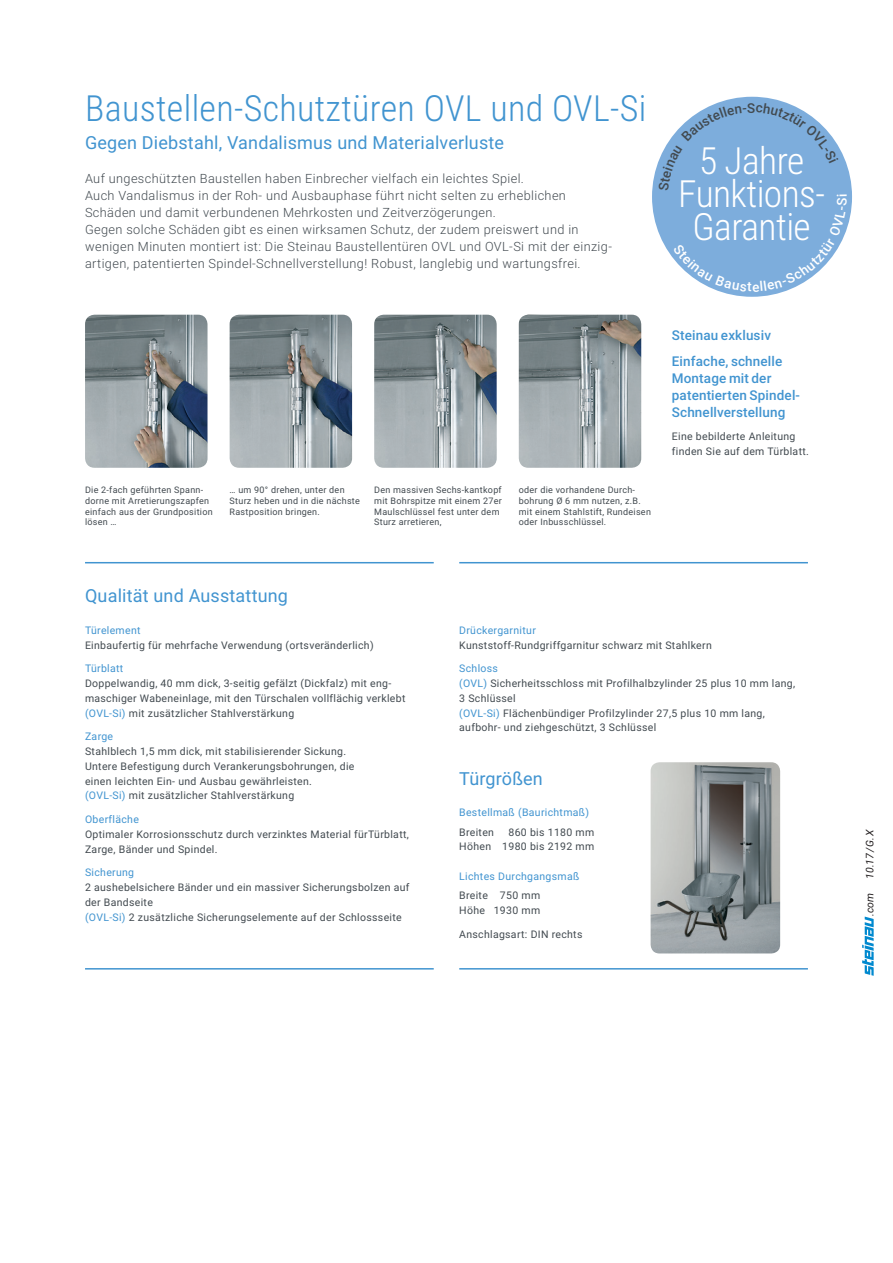
<style>
.page{position:relative;width:893px;height:1263px;background:#fff}
.page>*{position:absolute;margin:0;border:0;box-sizing:border-box;transform-origin:0 0}
.t1{font:300 37.5px/33px "Roboto Condensed";letter-spacing:-.015em;color:#fff;text-align:center}
.t2{font:300 36px "Roboto Condensed";letter-spacing:.01em;color:#4194d0}
.t3{font:18px "Roboto";letter-spacing:.01em;color:#4194d0}
.t4{font:500 13.5px/17px "Roboto";letter-spacing:.01em;color:#4194d0}
.t5{font:300 12.75px/17px "Roboto";letter-spacing:.03em;color:#424a50}
.t6{font:10.5px/14.9px "Roboto";letter-spacing:.03em;color:#424a50}
.t7{font:10.5px "Roboto";letter-spacing:.03em;color:#4194d0}
.t8{font:italic 10.5px "Roboto";letter-spacing:.01em;color:#231f20}
.t9{font:9px/10.6px "Roboto";letter-spacing:.03em;color:#424a50}
.s1{color:#4194d0}
</style>
<div class="page">
<hr style="left:85px;top:562px;width:349px;height:1px;background:#4194d0">
<hr style="left:459px;top:562px;width:349px;height:1px;background:#4194d0">
<svg style="left:862px;top:916px;width:12px;height:60px"></svg>
<img style="left:651px;top:762px;width:129px;height:191px">
<div style="left:652px;top:97px;width:200px;height:200px;background:#7daddc;border-radius:50%"></div>
<img style="left:85px;top:315px;width:122px;height:153px">
<img style="left:230px;top:315px;width:122px;height:153px">
<img style="left:374px;top:315px;width:123px;height:153px">
<img style="left:519px;top:315px;width:122px;height:153px">
<hr style="left:85px;top:968px;width:349px;height:1px;background:#4194d0">
<hr style="left:459px;top:968px;width:349px;height:1px;background:#4194d0">
<svg style="left:658px;top:103px;width:189px;height:189px"></svg>
<h2 class="t2" style="left:85px;top:83px;width:563px">Baustellen-Schutztüren OVL und OVL-Si</h2>
<h3 class="t3" style="left:85px;top:130px;width:421px">Gegen Diebstahl, Vandalismus und Materialverluste</h3>
<p class="t5" style="left:85px;top:169px;width:528px">Auf ungeschützten Baustellen haben Einbrecher vielfach ein leichtes Spiel.<br>Auch Vandalismus in der Roh- und Ausbauphase führt nicht selten zu erheblichen Schäden und damit verbundenen Mehrkosten und Zeitverzögerungen.<br>Gegen solche Schäden gibt es einen wirksamen Schutz, der zudem preiswert und in wenigen Minuten montiert ist: Die Steinau Baustellentüren OVL und OVL-Si mit der einzig&shy;artigen, patentierten Spindel-Schnellverstellung! Robust, langlebig und wartungsfrei.</p>
<h1 class="t1" style="left:678px;top:143px;width:148px">5 Jahre<br>Funktions-<br>Garantie</h1>
<p class="t9" style="left:85px;top:484px;width:129px">Die 2-fach geführten Spann&shy;dorne mit Arretierungszapfen einfach aus der Grundposition lösen …</p>
<p class="t9" style="left:230px;top:484px;width:132px">… um 90° drehen, unter den<br>Sturz heben und in die nächste<br>Rastposition bringen.</p>
<p class="t9" style="left:374px;top:484px;width:129px">Den massiven Sechs-kantkopf mit Bohrspitze mit einem 27er<br>Maulschlüssel fest unter dem<br>Sturz arretieren,</p>
<p class="t9" style="left:519px;top:484px;width:134px">oder die vorhandene Durch&shy;bohrung Ø 6 mm nutzen, z.B. mit einem Stahlstift, Rundeisen oder Inbusschlüssel.</p>
<p class="t4" style="left:672px;top:322px;width:112px;line-height:25.5px">Steinau exklusiv<br>Einfache, schnelle</p>
<p class="t4" style="left:672px;top:369px;width:130px">Montage mit der patentierten Spindel-<br>Schnellverstellung</p>
<p class="t6" style="left:672px;top:429px;width:139px">Eine bebilderte Anleitung finden Sie auf dem Türblatt.</p>
<h3 class="t3" style="left:85px;top:583px;width:204px">Qualität und Ausstattung</h3>
<p class="t7" style="left:85px;top:622px;width:57px">Türelement</p>
<p class="t6" style="left:85px;top:637px;width:290px">Einbaufertig für mehrfache Verwendung (ortsveränderlich)</p>
<p class="t7" style="left:85px;top:661px;width:40px">Türblatt</p>
<p class="t6" style="left:85px;top:675px;width:322px">Doppelwandig, 40 mm dick, 3-seitig gefälzt (Dickfalz) mit eng&shy;maschiger Wabeneinlage, mit den Türschalen vollflächig verklebt <span class="s1">(OVL-Si)</span> mit zusätzlicher Stahlverstärkung</p>
<p class="t7" style="left:85px;top:729px;width:30px">Zarge</p>
<p class="t6" style="left:85px;top:743px;width:271px">Stahlblech 1,5 mm dick, mit stabilisierender Sickung.<br>Untere Befestigung durch Verankerungsbohrungen, die einen leichten Ein- und Ausbau gewährleisten. <span class="s1">(OVL-Si)</span> mit zusätzlicher Stahlverstärkung</p>
<p class="t7" style="left:85px;top:812px;width:55px">Oberfläche</p>
<p class="t6" style="left:85px;top:826px;width:325px">Optimaler Korrosionsschutz durch verzinktes Material fürTürblatt,<br>Zarge, Bänder und Spindel.</p>
<p class="t7" style="left:85px;top:865px;width:51px">Sicherung</p>
<p class="t6" style="left:85px;top:879px;width:326px">2 aushebelsichere Bänder und ein massiver Sicherungsbolzen auf der Bandseite<br><span class="s1">(OVL-Si)</span> 2 zusätzliche Sicherungselemente auf der Schlossseite</p>
<p class="t7" style="left:459px;top:622px;width:78px">Drückergarnitur</p>
<p class="t6" style="left:459px;top:637px;width:254px">Kunststoff-Rundgriffgarnitur schwarz mit Stahlkern</p>
<p class="t6" style="left:459px;top:660px;width:337px"><span class="s1">Schloss<br>(OVL)</span> Sicherheitsschloss mit Profilhalbzylinder 25 plus 10 mm lang, 3 Schlüssel<br><span class="s1">(OVL-Si)</span> Flächenbündiger Profilzylinder 27,5 plus 10 mm lang, aufbohr- und ziehgeschützt, 3 Schlüssel</p>
<h3 class="t3" style="left:459px;top:765px;width:85px">Türgrößen</h3>
<p class="t7" style="left:459px;top:805px;width:131px">Bestellmaß (Baurichtmaß)</p>
<p class="t6" style="left:459px;top:824px;width:36px">Breiten</p>
<p class="t6" style="left:459px;top:824px;width:137px;text-align:right">860 bis 1180 mm<br>Höhen 1980 bis 2192 mm</p>
<p class="t7" style="left:459px;top:869px;width:122px">Lichtes Durchgangsmaß</p>
<p class="t6" style="left:459px;top:888px;width:82px">Breite 750 mm<br>Höhe 1930 mm</p>
<p class="t6" style="left:459px;top:926px;width:125px">Anschlagsart: DIN rechts</p>
<p class="t8" style="left:862px;top:879px;width:51px;rotate:-90deg">10.17 /G.X</p>
<p class="t8" style="left:862px;top:916px;width:25px;rotate:-90deg">.com</p>
</div>
